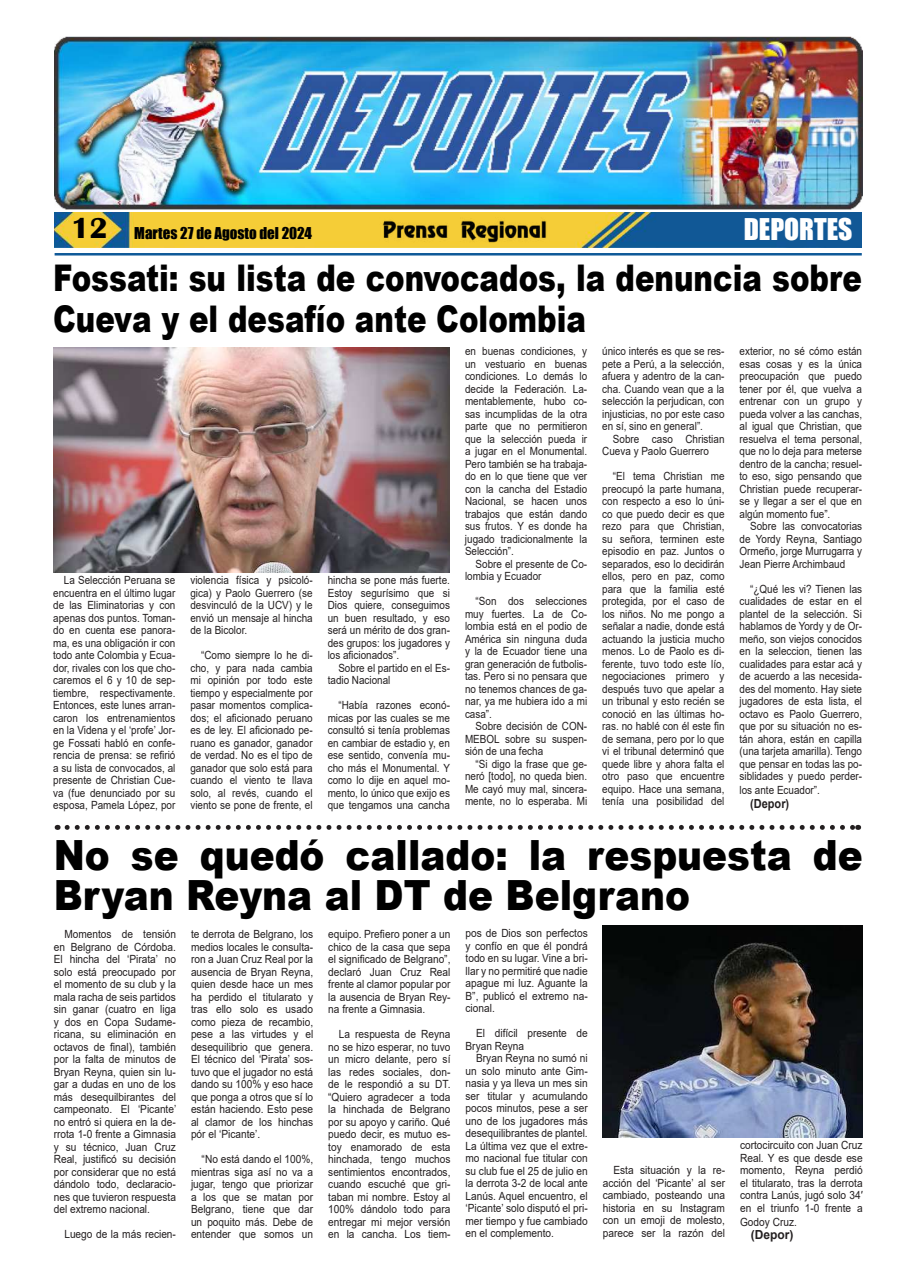
<style>
.page{position:relative;width:915px;height:1283px;background:#fff}
.page>*{position:absolute;margin:0;border:0;box-sizing:border-box;transform-origin:0 0}
.t1{font:900 41.62px/40px "Arial";color:#000;scale:.9 1}
.t2{font:900 36.75px/41.2px "Arial";color:#000;scale:.8 1}
.t3{font:27.5px "Impact";color:#fff}
.t4{font:15px "Impact";color:#000}
.t5{font:700 12.5px "Arial";color:#231f20;scale:.88 1}
.t6{font:700 12.5px "Arial";color:#231f20;scale:.96 1}
.t7{font:11.25px/12.5px "Arial";color:#231f20;text-align:justify;scale:.88 1}
.t8{font:11.25px/12.5px "Arial";color:#231f20;text-align:justify;scale:.9 1}
.s1{font-family:"Britannic";font-weight:700;font-size:30px}
</style>
<div class="page">
<img style="left:55px;top:212px;width:806px;height:35px">
<hr style="left:55px;top:253px;width:806px;height:2px;background:#0f5998">
<img style="left:379px;top:217px;width:170px;height:26px">
<img style="left:55px;top:37px;width:806px;height:172px">
<img style="left:53px;top:347px;width:397px;height:225px">
<svg style="left:67px;top:825px;width:791px;height:5px"></svg>
<img style="left:602px;top:926px;width:260px;height:211px">
<h3 class="t4" style="left:71px;top:227px;width:242px"><span class="s1">12</span> Martes 27 de Agosto del 2024</h3>
<h3 class="t3" style="left:743px;top:218px;width:110px">DEPORTES</h3>
<h2 class="t2" style="left:53px;top:261px;width:1012px">Fossati: su lista de convocados, la denuncia sobre<br>Cueva y el desafío ante Colombia</h2>
<p class="t7" style="left:739px;top:345px;width:141px">exterior, no sé cómo están esas cosas y es la única preocupación que puedo tener por él, que vuelva a entrenar con un grupo y pueda volver a las canchas, al igual que Christian, que resuelva el tema personal, que no lo deja para meterse dentro de la cancha; resuel&shy;to eso, sigo pensando que Christian puede recuperar&shy;se y llegar a ser el que en algún momento fue”.</p>
<p class="t7" style="left:739px;top:520px;width:141px;text-indent:11px">Sobre las convocatorias de Yordy Reyna, Santiago Ormeño, jorge Murrugarra y Jean Pierre Archimbaud</p>
<p class="t7" style="left:739px;top:582px;width:141px;text-indent:11px">“¿Qué les vi? Tienen las cualidades de estar en el plantel de la selección. Si hablamos de Yordy y de Or&shy;meño, son viejos conocidos en la seleccion, tienen las cualidades para estar acá y de acuerdo a las necesida&shy;des del momento. Hay siete jugadores de esta lista, el octavo es Paolo Guerrero, que por su situación no es&shy;tán ahora, están en capilla (una tarjeta amarilla). Tengo que pensar en todas las po&shy;siblidades y puedo perder-</p>
<p class="t7" style="left:739px;top:784px;width:93px">los ante Ecuador”.</p>
<p class="t5" style="left:750px;top:799px;width:46px">(Depor)</p>
<h1 class="t1" style="left:54px;top:839px;width:899px">No se quedó callado: la respuesta de<br>Bryan Reyna al DT de Belgrano</h1>
<p class="t8" style="left:54px;top:928px;width:138px;text-indent:11px">Momentos de tensión en Belgrano de Córdoba.<br>El hincha del ‘Pirata’ no solo está preocupado por el momento de su club y la mala racha de seis partidos sin ganar (cuatro en liga y dos en Copa Sudame&shy;ricana, su eliminación en octavos de 昀椀nal), también por la falta de minutos de Bryan Reyna, quien sin lu&shy;gar a dudas en uno de los más desequilbirantes del campeonato. El ‘Picante’ no entró si quiera en la de&shy;rrota 1-0 frente a Gimnasia y su técnico, Juan Cruz Real, justi昀椀có su decisión por considerar que no está dándolo todo, declaracio&shy;nes que tuvieron respuesta del extremo nacional.</p>
<p class="t8" style="left:64px;top:1228px;width:125px">Luego de la más recien-</p>
<p class="t7" style="left:602px;top:345px;width:140px">único interés es que se res&shy;pete a Perú, a la selección, afuera y adentro de la can&shy;cha. Cuando vean que a la selección la perjudican, con injusticias, no por este caso en sí, sino en general”.</p>
<p class="t7" style="left:602px;top:432px;width:140px;text-indent:11px">Sobre caso Christian<br>Cueva y Paolo Guerrero</p>
<p class="t7" style="left:602px;top:470px;width:140px;text-indent:11px">“El tema Christian me preocupó la parte humana, con respecto a eso lo úni&shy;co que puedo decir es que rezo para que Christian, su señora, terminen este episodio en paz. Juntos o separados, eso lo decidirán ellos, pero en paz, como para que la familia esté protegida, por el caso de los niños. No me pongo a señalar a nadie, donde está actuando la justicia mucho menos. Lo de Paolo es di&shy;ferente, tuvo todo este lío, negociaciones primero y después tuvo que apelar a un tribunal y esto recién se conoció en las últimas ho&shy;ras. no hablé con él este 昀椀n de semana, pero por lo que vi el tribunal determinó que quede libre y ahora falta el otro paso que encuentre equipo. Hace una semana, tenía una posibilidad del</p>
<p class="t7" style="left:465px;top:345px;width:140px">en buenas condiciones, y un vestuario en buenas condiciones. Lo demás lo decide la Federación. La&shy;mentablemente, hubo co&shy;sas incumplidas de la otra parte que no permitieron que la selección pueda ir a jugar en el Monumental.<br>Pero también se ha trabaja&shy;do en lo que tiene que ver con la cancha del Estadio Nacional, se hacen unos trabajos que están dando sus frutos. Y es donde ha jugado tradicionalmente la Selección”.</p>
<p class="t7" style="left:465px;top:557px;width:140px;text-indent:11px">Sobre el presente de Co&shy;lombia y Ecuador</p>
<p class="t7" style="left:465px;top:595px;width:140px;text-indent:11px">“Son dos selecciones muy fuertes. La de Co&shy;lombia está en el podio de América sin ninguna duda y la de Ecuador tiene una gran generación de futbolis&shy;tas. Pero si no pensara que no tenemos chances de ga&shy;nar, ya me hubiera ido a mi casa”.</p>
<p class="t7" style="left:465px;top:720px;width:140px;text-indent:11px">Sobre decisión de CON-MEBOL sobre su suspen&shy;sión de una fecha</p>
<p class="t7" style="left:465px;top:757px;width:140px;text-indent:11px">“Si digo la frase que ge&shy;neró [todo], no queda bien.<br>Me cayó muy mal, sincera&shy;mente, no lo esperaba. Mi</p>
<p class="t7" style="left:53px;top:574px;width:140px;text-indent:11px">La Selección Peruana se encuentra en el último lugar de las Eliminatorias y con apenas dos puntos. Toman&shy;do en cuenta ese panora&shy;ma, es una obligación ir con todo ante Colombia y Ecua&shy;dor, rivales con los que cho&shy;caremos el 6 y 10 de sep&shy;tiembre, respectivamente.<br>Entonces, este lunes arran&shy;caron los entrenamientos en la Videna y el ‘profe’ Jor&shy;ge Fossati habló en confe&shy;rencia de prensa: se re昀椀rió a su lista de convocados, al presente de Christian Cue&shy;va (fue denunciado por su esposa, Pamela López, por</p>
<p class="t7" style="left:190px;top:574px;width:140px">violencia física y psicoló&shy;gica) y Paolo Guerrero (se desvinculó de la UCV) y le envió un mensaje al hincha de la Bicolor.</p>
<p class="t7" style="left:327px;top:574px;width:140px">hincha se pone más fuerte.<br>Estoy segurísimo que si Dios quiere, conseguimos un buen resultado, y eso será un mérito de dos gran&shy;des grupos: los jugadores y los a昀椀cionados”.</p>
<p class="t7" style="left:327px;top:661px;width:140px;text-indent:11px">Sobre el partido en el Es&shy;tadio Nacional</p>
<p class="t7" style="left:327px;top:699px;width:140px;text-indent:11px">“Había razones econó&shy;micas por las cuales se me consultó si tenía problemas en cambiar de estadio y, en ese sentido, convenía mu&shy;cho más el Monumental. Y como lo dije en aquel mo&shy;mento, lo único que exijo es que tengamos una cancha</p>
<p class="t7" style="left:190px;top:649px;width:140px;text-indent:11px">“Como siempre lo he di&shy;cho, y para nada cambia mi opinión por todo este tiempo y especialmente por pasar momentos complica&shy;dos; el a昀椀cionado peruano es de ley. El a昀椀cionado pe&shy;ruano es ganador, ganador de verdad. No es el tipo de ganador que solo está para cuando el viento te llava solo, al revés, cuando el viento se pone de frente, el</p>
<p class="t8" style="left:465px;top:927px;width:137px">pos de Dios son perfectos y confío en que él pondrá todo en su lugar. Vine a bri&shy;llar y no permitiré que nadie apague mi luz. Aguante la B”, publicó el extremo na&shy;cional.</p>
<p class="t8" style="left:465px;top:1027px;width:137px;text-indent:11px">El difícil presente de<br>Bryan Reyna</p>
<p class="t8" style="left:465px;top:1052px;width:137px;text-indent:11px">Bryan Reyna no sumó ni un solo minuto ante Gim&shy;nasia y ya lleva un mes sin ser titular y acumulando pocos minutos, pese a ser uno de los jugadores más desequilibrantes de plantel.<br>La última vez que el extre&shy;mo nacional fue titular con su club fue el 25 de julio en la derrota 3-2 de local ante Lanús. Aquel encuentro, el ‘Picante’ solo disputó el pri&shy;mer tiempo y fue cambiado en el complemento.</p>
<p class="t8" style="left:328px;top:928px;width:137px">equipo. Pre昀椀ero poner a un chico de la casa que sepa el signi昀椀cado de Belgrano”, declaró Juan Cruz Real frente al clamor popular por la ausencia de Bryan Rey&shy;na frente a Gimnasia.</p>
<p class="t8" style="left:328px;top:1028px;width:137px;text-indent:11px">La respuesta de Reyna no se hizo esperar, no tuvo un micro delante, pero sí las redes sociales, don&shy;de le respondió a su DT. “Quiero agradecer a toda la hinchada de Belgrano por su apoyo y cariño. Qué puedo decir, es mutuo es&shy;toy enamorado de esta hinchada, tengo muchos sentimientos encontrados, cuando escuché que gri&shy;taban mi nombre. Estoy al 100% dándolo todo para entregar mi mejor versión en la cancha. Los tiem-</p>
<p class="t8" style="left:191px;top:928px;width:137px">te derrota de Belgrano, los medios locales le consulta&shy;ron a Juan Cruz Real por la ausencia de Bryan Reyna, quien desde hace un mes ha perdido el titularato y tras ello solo es usado como pieza de recambio, pese a las virtudes y el desequilibrio que genera.<br>El técnico del ‘Pirata’ sos&shy;tuvo que el jugador no está dando su 100% y eso hace que ponga a otros que sí lo están haciendo. Esto pese al clamor de los hinchas pór el ‘Picante’.</p>
<p class="t8" style="left:191px;top:1153px;width:137px;text-indent:11px">“No está dando el 100%, mientras siga así no va a jugar, tengo que priorizar a los que se matan por Belgrano, tiene que dar un poquito más. Debe de entender que somos un</p>
<p class="t8" style="left:739px;top:1139px;width:138px">cortocircuito con Juan Cruz Real. Y es que desde ese momento, Reyna perdió el titularato, tras la derrota contra Lanús, jugó solo 34′ en el triunfo 1-0 frente a</p>
<p class="t8" style="left:739px;top:1215px;width:65px">Godoy Cruz.</p>
<p class="t6" style="left:750px;top:1230px;width:46px">(Depor)</p>
<p class="t8" style="left:602px;top:1164px;width:137px;text-indent:11px">Esta situación y la re&shy;acción del ‘Picante’ al ser cambiado, posteando una historia en su Instagram con un emoji de molesto, parece ser la razón del</p>
</div>
